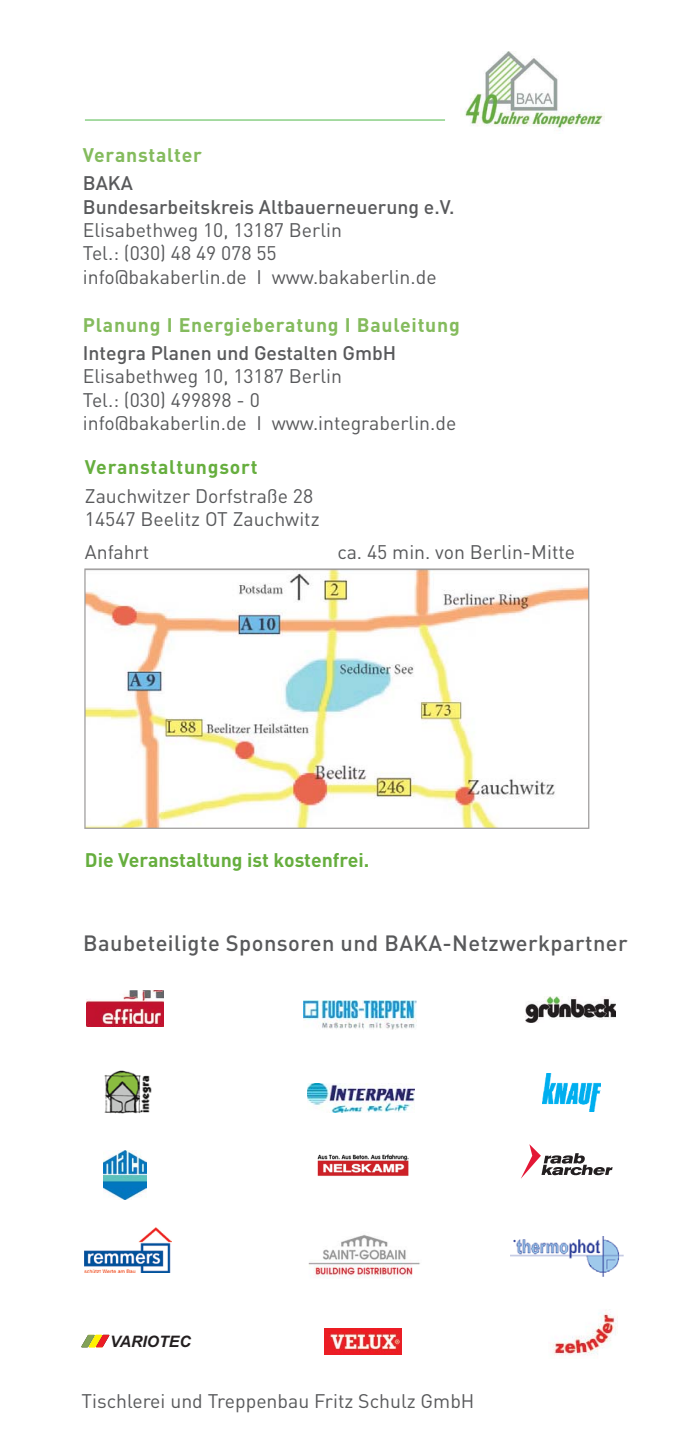
<style>
.page{position:relative;width:685px;height:1455px;background:#fff}
.page>*{position:absolute;margin:0;border:0;box-sizing:border-box;transform-origin:0 0}
.t1{font:500 21.88px "DIN Pro";letter-spacing:.02em;color:#58595b}
.t2{font:19.43px/23.3px "DIN Pro";color:#58595b}
.t3{font:500 19.43px/23.3px "DIN Pro";color:#58595b}
.t4{font:700 19.43px "DIN Pro";letter-spacing:.04em;color:#84bb5d}
.t5{font:700 19.43px "DIN Pro";color:#66ae3e}
.t6{font:700 19.43px "DIN Pro";letter-spacing:.04em;color:#66ae3e}
.t7{font:italic 700 15.75px "Arial";color:#231f20}
</style>
<div class="page">
<img style="left:553px;top:1310px;width:63px;height:46px">
<img style="left:324px;top:1328px;width:78px;height:26px">
<img style="left:511px;top:1236px;width:112px;height:40px">
<img style="left:85px;top:1227px;width:87px;height:44px">
<svg style="left:521px;top:1144px;width:91px;height:34px"></svg>
<img style="left:542px;top:1073px;width:59px;height:37px">
<img style="left:307px;top:1083px;width:107px;height:29px">
<img style="left:104px;top:1150px;width:42px;height:49px">
<img style="left:104px;top:1070px;width:48px;height:43px">
<img style="left:87px;top:990px;width:76px;height:36px">
<img style="left:525px;top:996px;width:90px;height:26px">
<img style="left:317px;top:1154px;width:92px;height:21px">
<svg style="left:82px;top:1334px;width:27px;height:13px"></svg>
<img style="left:304px;top:1000px;width:112px;height:29px">
<img style="left:308px;top:1235px;width:112px;height:44px">
<img style="left:465px;top:52px;width:139px;height:77px">
<hr style="left:85px;top:120px;width:360px;height:1px;background:#50b848">
<svg style="left:84px;top:568px;width:505px;height:260px"></svg>
<p class="t4" style="left:83px;top:148px;width:121px">Veranstalter</p>
<p class="t3" style="left:83px;top:173px;width:373px">BAKA<br>Bundesarbeitskreis Altbauerneuerung e.V.</p>
<p class="t2" style="left:83px;top:221px;width:355px">Elisabethweg 10, 13187 Berlin<br>Tel.: (030) 48 49 078 55 info@bakaberlin.de I www.bakaberlin.de</p>
<p class="t4" style="left:83px;top:318px;width:378px">Planung I Energieberatung I Bauleitung</p>
<p class="t3" style="left:83px;top:343px;width:315px">Integra Planen und Gestalten GmbH</p>
<p class="t2" style="left:83px;top:367px;width:375px">Elisabethweg 10, 13187 Berlin<br>Tel.: (030) 499898 - 0<br>info@bakaberlin.de I www.integraberlin.de</p>
<p class="t6" style="left:85px;top:460px;width:174px">Veranstaltungsort</p>
<p class="t2" style="left:85px;top:486px;width:236px">Zauchwitzer Dorfstraße 28<br>14547 Beelitz OT Zauchwitz</p>
<p class="t2" style="left:85px;top:542px;width:66px">Anfahrt</p>
<p class="t2" style="left:337px;top:542px;width:239px">ca. 45 min. von Berlin-Mitte</p>
<p class="t5" style="left:85px;top:853px;width:286px">Die Veranstaltung ist kostenfrei.</p>
<p class="t1" style="left:83px;top:935px;width:546px">Baubeteiligte Sponsoren und BAKA-Netzwerkpartner</p>
<p class="t7" style="left:110px;top:1332px;width:82px">VARIOTEC</p>
<p class="t2" style="left:81px;top:1391px;width:394px">Tischlerei und Treppenbau Fritz Schulz GmbH</p>
</div>
